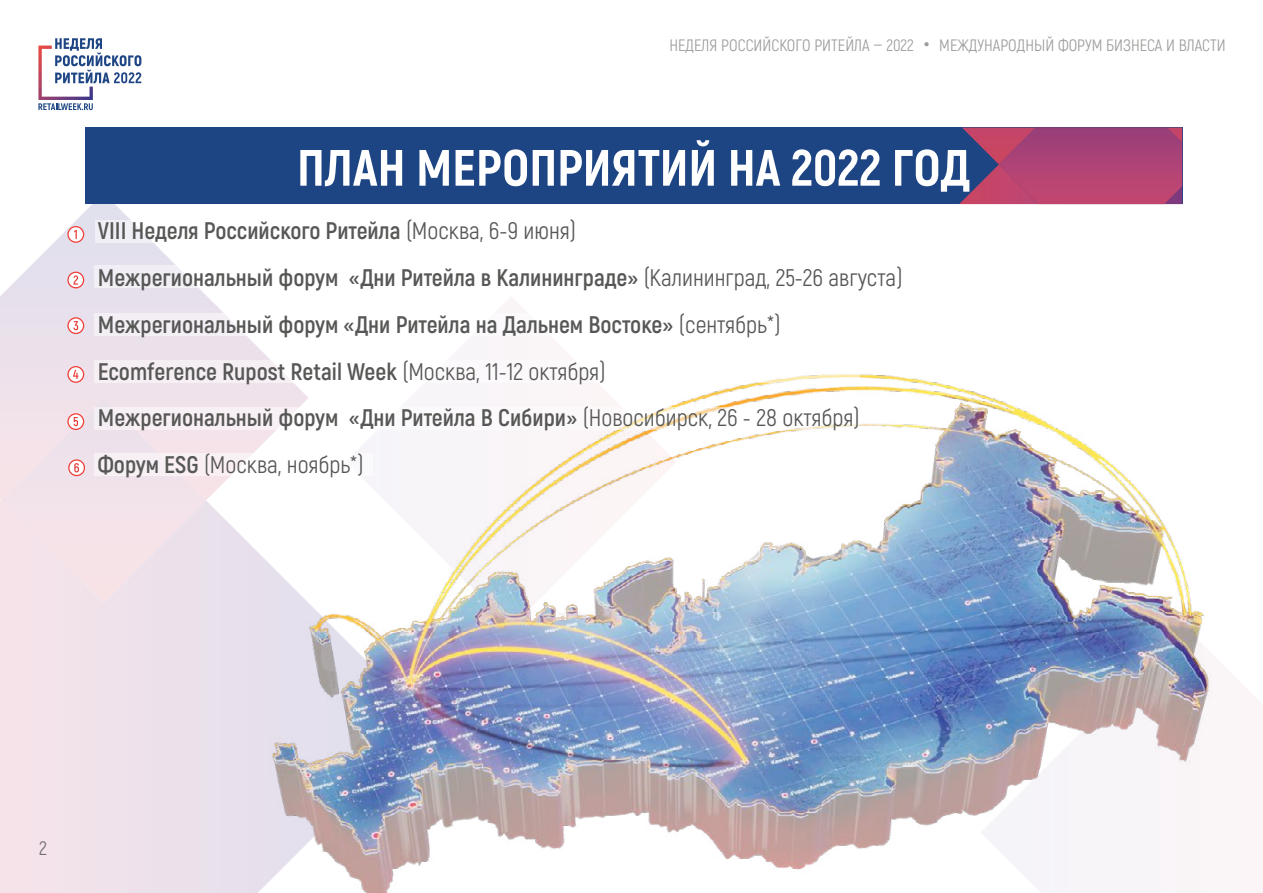
<style>
.page{position:relative;width:1263px;height:893px;background:#fff}
.page>*{position:absolute;margin:0;border:0;box-sizing:border-box;transform-origin:0 0}
.t1{font:800 51px "Akrobat";color:#fff}
.t2{font:700 24px/46.8px "Akrobat";color:#575756}
.t3{font:19.5px "Akrobat";color:#706f6f}
.t4{font:16.5px "Akrobat";color:#9d9d9c}
.s1{font-weight:400}
</style>
<div class="page">
<div style="left:0;top:501px;width:142px;height:392px;background:#f2e2ea"></div>
<svg style="left:0;top:204px;width:270px;height:296px"></svg>
<svg style="left:38px;top:38px;width:103px;height:72px"></svg>
<svg style="left:924px;top:42px;width:5px;height:4px"></svg>
<img style="left:142px;top:374px;width:1071px;height:519px">
<div style="left:85px;top:128px;width:1097px;height:76px;background:#1d4584"></div>
<svg style="left:959px;top:128px;width:223px;height:76px;background:#a44374"></svg>
<div style="left:95px;top:220px;width:485px;height:23px;background:#fff"></div>
<div style="left:95px;top:407px;width:765px;height:23px;background:#fff"></div>
<svg style="left:206px;top:453px;width:167px;height:23px"></svg>
<div style="left:95px;top:360px;width:765px;height:23px;background:linear-gradient(to right,#f7f2f8,#fffffc)"></div>
<div style="left:95px;top:313px;width:765px;height:23px;background:linear-gradient(to right,#f7f5f8,#fff)"></div>
<div style="left:95px;top:265px;width:825px;height:23px;background:#fff"></div>
<svg style="left:67px;top:226px;width:17px;height:17px"></svg>
<div style="left:69px;top:227px;width:14px;height:15px;background:#fff;border-radius:50%"></div>
<svg style="left:74px;top:230px;width:3px;height:9px"></svg>
<svg style="left:67px;top:272px;width:17px;height:16px"></svg>
<div style="left:69px;top:273px;width:14px;height:14px;background:#fff;border-radius:50%"></div>
<svg style="left:73px;top:275px;width:5px;height:10px"></svg>
<svg style="left:67px;top:317px;width:17px;height:17px"></svg>
<div style="left:69px;top:319px;width:14px;height:14px;background:#fff;border-radius:50%"></div>
<svg style="left:73px;top:321px;width:5px;height:9px"></svg>
<svg style="left:67px;top:366px;width:17px;height:17px"></svg>
<div style="left:69px;top:367px;width:14px;height:15px;background:#fff;border-radius:50%"></div>
<svg style="left:73px;top:370px;width:6px;height:9px"></svg>
<svg style="left:1px;top:398px;width:205px;height:205px;background:#f2e3ea"></svg>
<p class="t4" style="left:669px;top:35px;width:246px">НЕДЕЛЯ РОССИЙСКОГО РИТЕЙЛА — 2022</p>
<p class="t4" style="left:939px;top:35px;width:288px">МЕЖДУНАРОДНЫЙ ФОРУМ БИЗНЕСА И ВЛАСТИ</p>
<h1 class="t1" style="left:297px;top:135px;width:675px">ПЛАН МЕРОПРИЯТИЙ НА 2022 ГОД</h1>
<p class="t2" style="left:98px;top:207px;width:806px">VIII Неделя Российского Ритейла <span class="s1">(Москва, 6-9 июня)<br></span>Межрегиональный форум «Дни Ритейла в Калининграде» <span class="s1">(Калининград, 25-26 августа)<br></span>Межрегиональный форум «Дни Ритейла на Дальнем Востоке» <span class="s1">(сентябрь*)<br></span>Ecomference Rupost Retail Week <span class="s1">(Москва, 11-12 октября)<br></span>Межрегиональный форум «Дни Ритейла В Сибири» <span class="s1">(Новосибирск, 26 - 28 октября)<br></span>Форум ESG <span class="s1">(Москва, ноябрь*)</span></p>
<p class="t3" style="left:39px;top:836px;width:9px">2</p>
</div>
